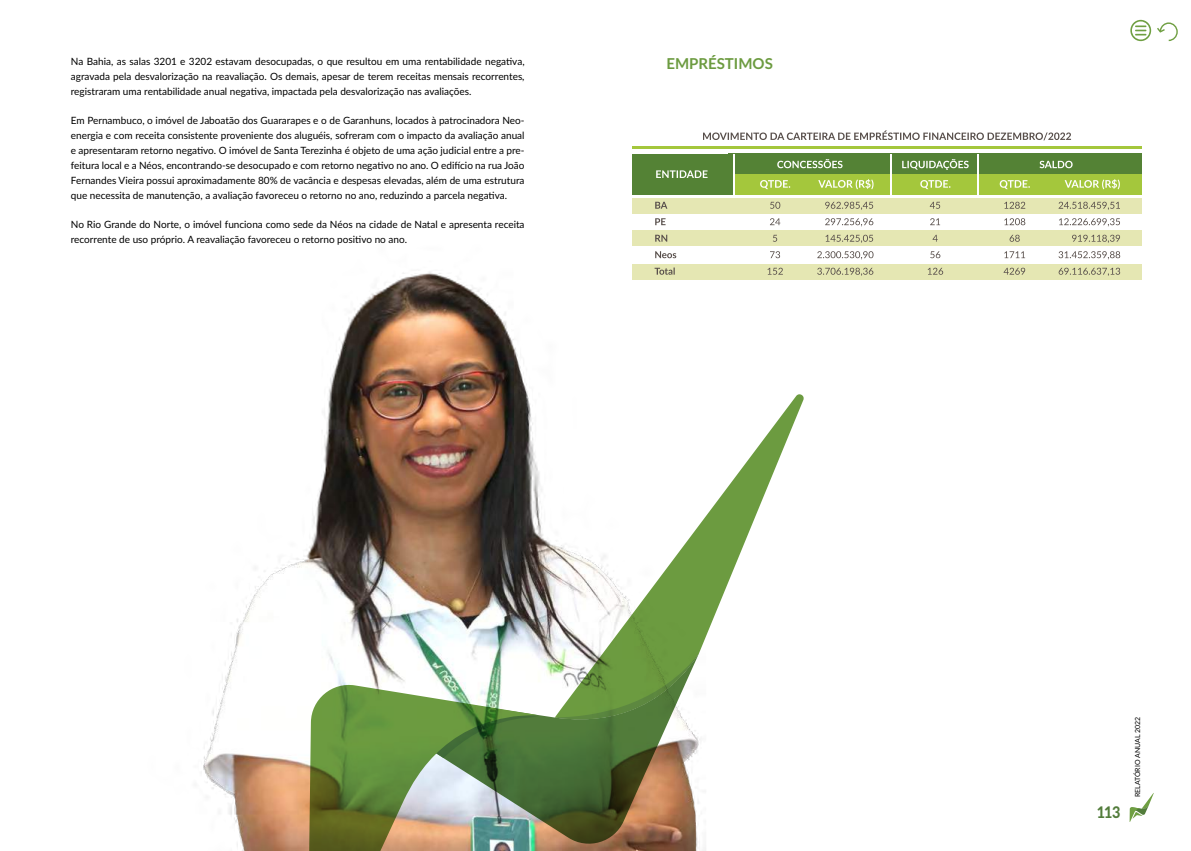
<style>
.page{position:relative;width:1191px;height:851px;background:#fff}
.page>*{position:absolute;margin:0;border:0;box-sizing:border-box;transform-origin:0 0}
.t1{font:800 16px "Lato";color:#527c3b;scale:.9 1}
.t2{font:700 15px "Lato";color:#6c9b40}
.t3{font:10px/15px "Lato";color:#000;text-align:justify}
.t4{font:7px "Lato";color:#000}
</style>
<div class="page">
<svg style="left:1157px;top:22px;width:20px;height:19px"></svg>
<svg style="left:1129px;top:793px;width:24px;height:29px"></svg>
<svg style="left:1130px;top:20px;width:21px;height:21px"></svg>
<div style="left:632px;top:264px;width:509px;height:15px;background:#e5e7b3"></div>
<div style="left:632px;top:230px;width:509px;height:16px;background:#e5e7b3"></div>
<div style="left:632px;top:198px;width:509px;height:15px;background:#e5e7b3"></div>
<div style="left:632px;top:154px;width:135px;height:40px;background:#548235"></div>
<hr style="left:632px;top:146px;width:509px;height:3px;background:#a4c73c">
<svg style="left:654px;top:202px;width:22px;height:37px"></svg>
<svg style="left:656px;top:170px;width:51px;height:8px"></svg>
<svg style="left:703px;top:130px;width:368px;height:10px"></svg>
<svg style="left:767px;top:202px;width:16px;height:73px"></svg>
<svg style="left:817px;top:202px;width:56px;height:74px"></svg>
<svg style="left:927px;top:202px;width:16px;height:73px"></svg>
<svg style="left:1003px;top:202px;width:22px;height:73px"></svg>
<svg style="left:1058px;top:202px;width:62px;height:41px"></svg>
<svg style="left:1058px;top:251px;width:62px;height:25px"></svg>
<div style="left:728px;top:154px;width:413px;height:20px;background:#548235"></div>
<svg style="left:777px;top:159px;width:65px;height:9px"></svg>
<div style="left:735px;top:174px;width:406px;height:20px;background:#a4c73c"></div>
<svg style="left:760px;top:180px;width:30px;height:9px"></svg>
<svg style="left:818px;top:179px;width:55px;height:10px"></svg>
<svg style="left:920px;top:180px;width:30px;height:9px"></svg>
<svg style="left:999px;top:180px;width:31px;height:9px"></svg>
<svg style="left:1064px;top:179px;width:55px;height:10px"></svg>
<hr style="left:733px;top:154px;width:2px;height:40px;background:#fff">
<hr style="left:890px;top:154px;width:2px;height:40px;background:#fff">
<hr style="left:977px;top:154px;width:2px;height:40px;background:#fff">
<svg style="left:902px;top:159px;width:66px;height:11px"></svg>
<svg style="left:1039px;top:161px;width:33px;height:7px"></svg>
<img style="left:203px;top:239px;width:534px;height:611px">
<svg style="left:555px;top:392px;width:249px;height:333px"></svg>
<svg style="left:342px;top:653px;width:357px;height:197px"></svg>
<img style="left:307px;top:681px;width:230px;height:169px">
<p class="t3" style="left:71px;top:53px;width:455px">Na Bahia, as salas 3201 e 3202 estavam desocupadas, o que resultou em uma rentabilidade negativa, agravada pela desvalorização na reavaliação. Os demais, apesar de terem receitas mensais recorrentes, registraram uma rentabilidade anual negativa, impactada pela desvalorização nas avaliações.</p>
<p class="t3" style="left:71px;top:112px;width:455px">Em Pernambuco, o imóvel de Jaboatão dos Guararapes e o de Garanhuns, locados à patrocinadora Neo&shy;energia e com receita consistente proveniente dos aluguéis, sofreram com o impacto da avaliação anual e apresentaram retorno negativo. O imóvel de Santa Terezinha é objeto de uma ação judicial entre a pre&shy;feitura local e a Néos, encontrando-se desocupado e com retorno negativo no ano. O edifício na rua João Fernandes Vieira possui aproximadamente 80% de vacância e despesas elevadas, além de uma estrutura que necessita de manutenção, a avaliação favoreceu o retorno no ano, reduzindo a parcela negativa.</p>
<p class="t3" style="left:71px;top:217px;width:455px">No Rio Grande do Norte, o imóvel funciona como sede da Néos na cidade de Natal e apresenta receita recorrente de uso próprio. A reavaliação favoreceu o retorno positivo no ano.</p>
<h2 class="t2" style="left:666px;top:52px;width:108px">EMPRÉSTIMOS</h2>
<h1 class="t1" style="left:1096px;top:800px;width:28px">113</h1>
<p class="t4" style="left:1132px;top:797px;width:82px;rotate:-90deg">RELATÓRIO ANUAL 2022</p>
</div>
